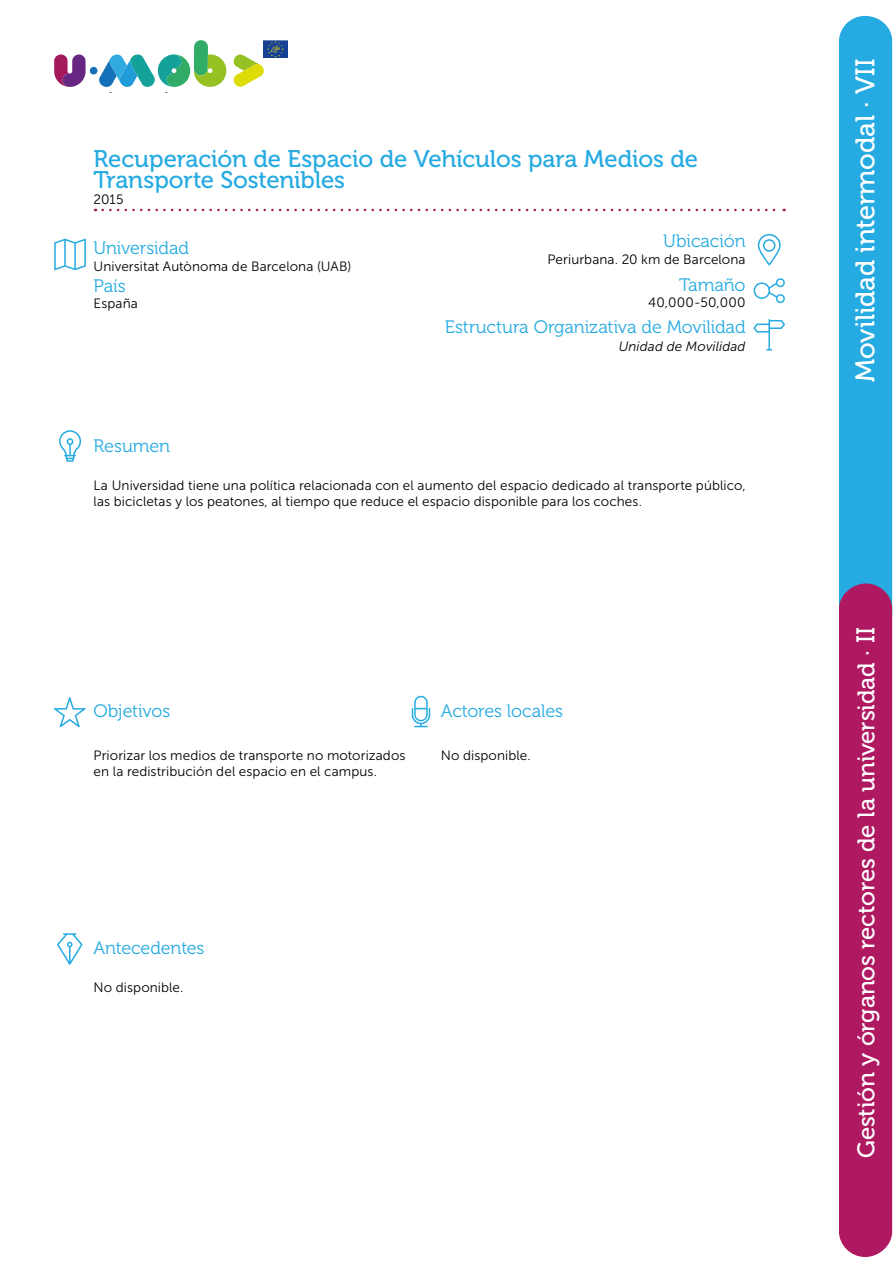
<style>
.page{position:relative;width:893px;height:1263px;background:#fff}
.page>*{position:absolute;margin:0;border:0;box-sizing:border-box;transform-origin:0 0}
.t1{font:27px "Museo 500";letter-spacing:-.005em;color:#fff}
.t2{font:24px/21px "Museo 500";letter-spacing:-.005em;color:#25aae1}
.t3{font:24px "Museo 500";letter-spacing:-.005em;color:#fff}
.t4{font:18px "Museo 300";letter-spacing:-.005em;color:#25aae1}
.t5{font:13.5px/16.2px "Museo Sans 300";letter-spacing:.005em;color:#000}
.t6{font:italic 13.5px "Museo Sans 300";letter-spacing:.01em;color:#000}
.s1{font-size:25.5px}
</style>
<div class="page">
<svg style="left:54px;top:54px;width:32px;height:33px"></svg>
<svg style="left:233px;top:54px;width:31px;height:33px"></svg>
<div style="left:90px;top:67px;width:8px;height:8px;background:#1571b7;border-radius:50%"></div>
<img style="left:263px;top:40px;width:25px;height:18px">
<svg style="left:99px;top:40px;width:128px;height:53px"></svg>
<svg style="left:103px;top:209px;width:682px;height:2px"></svg>
<svg style="left:54px;top:697px;width:32px;height:30px"></svg>
<svg style="left:753px;top:278px;width:32px;height:26px"></svg>
<svg style="left:758px;top:234px;width:23px;height:31px"></svg>
<svg style="left:54px;top:239px;width:32px;height:31px"></svg>
<svg style="left:59px;top:430px;width:22px;height:32px"></svg>
<svg style="left:753px;top:319px;width:32px;height:32px"></svg>
<svg style="left:412px;top:696px;width:18px;height:31px"></svg>
<svg style="left:57px;top:933px;width:26px;height:32px"></svg>
<div style="left:839px;top:16px;width:53px;height:624px;background:#25aae1;border-radius:26px"></div>
<div style="left:839px;top:583px;width:53px;height:674px;background:#af1962"></div>
<h2 class="t2" style="left:94px;top:149px;width:606px">Recuperación de Espacio de Vehículos para Medios de<br>Transporte Sostenibles</h2>
<p class="t5" style="left:94px;top:192px;width:31px">2015</p>
<h3 class="t4" style="left:94px;top:239px;width:97px">Universidad</h3>
<p class="t5" style="left:94px;top:258px;width:259px">Universitat Autònoma de Barcelona (UAB)</p>
<h3 class="t4" style="left:94px;top:276px;width:34px">País</h3>
<p class="t5" style="left:94px;top:296px;width:46px">España</p>
<h3 class="t4" style="left:94px;top:436px;width:78px">Resumen</h3>
<h3 class="t4" style="left:663px;top:232px;width:84px">Ubicación</h3>
<p class="t5" style="left:548px;top:251px;width:200px">Periurbana. 20 km de Barcelona</p>
<h3 class="t4" style="left:679px;top:275px;width:68px">Tamaño</h3>
<p class="t5" style="left:648px;top:295px;width:99px">40,000-50,000</p>
<h3 class="t4" style="left:445px;top:317px;width:302px">Estructura Organizativa de Movilidad</h3>
<p class="t6" style="left:619px;top:339px;width:128px">Unidad de Movilidad</p>
<p class="t5" style="left:94px;top:477px;width:654px">La Universidad tiene una política relacionada con el aumento del espacio dedicado al transporte público, las bicicletas y los peatones, al tiempo que reduce el espacio disponible para los coches.</p>
<h3 class="t4" style="left:94px;top:701px;width:78px">Objetivos</h3>
<h3 class="t4" style="left:441px;top:701px;width:124px">Actores locales</h3>
<p class="t5" style="left:94px;top:747px;width:313px">Priorizar los medios de transporte no motorizados en la redistribución del espacio en el campus.</p>
<p class="t5" style="left:441px;top:747px;width:91px">No disponible.</p>
<h3 class="t4" style="left:94px;top:938px;width:112px">Antecedentes</h3>
<p class="t5" style="left:94px;top:979px;width:91px">No disponible.</p>
<h1 class="t1" style="left:850px;top:382px;width:325px;rotate:-90deg">Movilidad intermodal · VII</h1>
<h2 class="t3" style="left:853px;top:1158px;width:532px;rotate:-90deg">Gestión y órganos rectores de la universidad · <span class="s1">II</span></h2>
</div>
